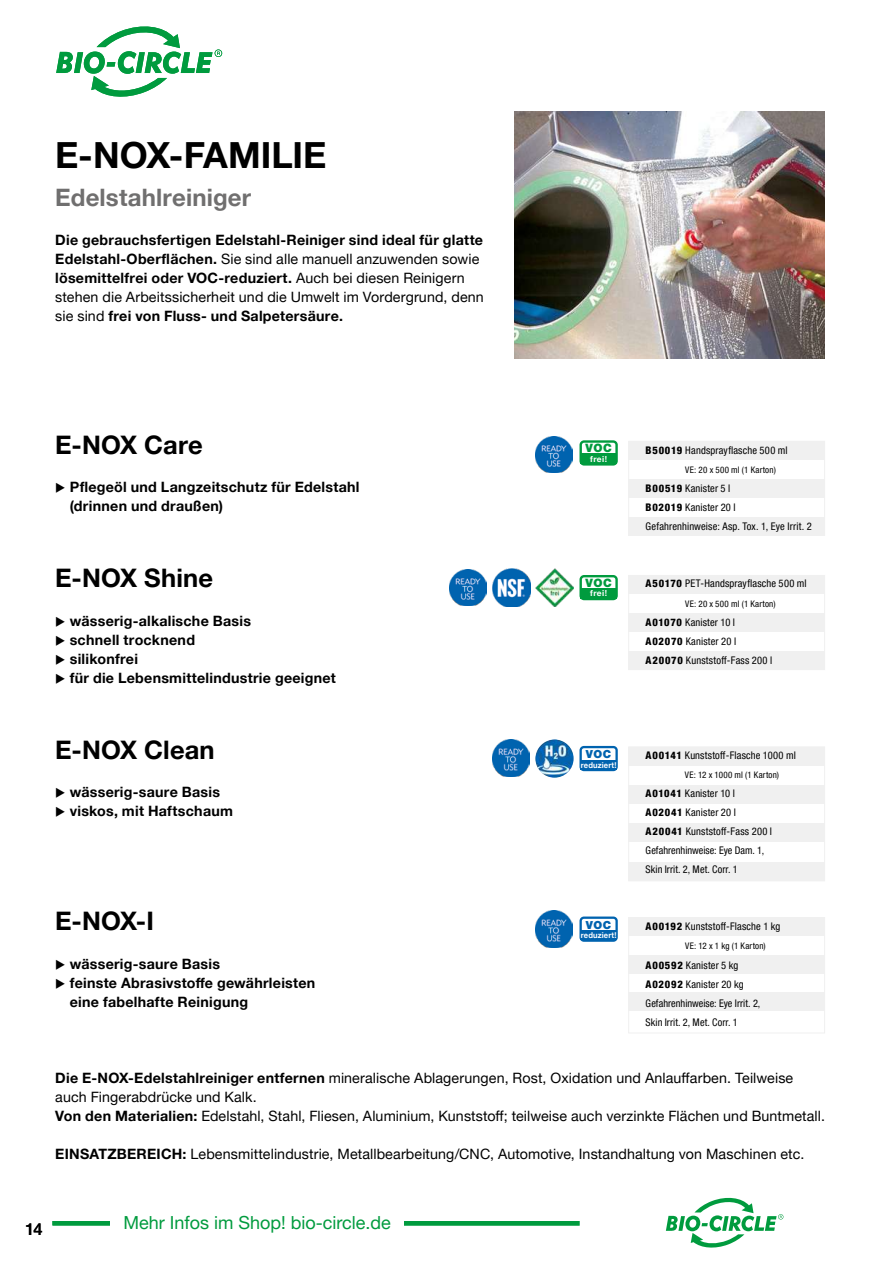
<style>
.page{position:relative;width:893px;height:1263px;background:#fff}
.page>*{position:absolute;margin:0;border:0;box-sizing:border-box;transform-origin:0 0}
.t1{font:700 36px "Helvetica Neue LTW1 G";color:#000}
.t2{font:700 25.5px "Helvetica Neue LTW1 G";letter-spacing:.005em;color:#000}
.t3{font:700 24px "Helvetica Neue LTW1 G";letter-spacing:.005em;color:#706f6f}
.t4{font:18px "Helvetica Neue LTW1 G";color:#009b3e}
.t5{font:500 16.5px "Helvetica Neue LTW1 G";color:#000}
.t6{font:700 14.25px/19px "Helvetica Neue LTW1 G";letter-spacing:.02em;color:#000}
.t7{font:14.25px/19px "Helvetica Neue LTW1 G";letter-spacing:.01em;color:#000}
.t8{font:900 11.55px "Helvetica Neue LTW1 G";letter-spacing:.045em;color:#009b3e}
.t9{font:900 11.1px "Helvetica Neue LTW1 G";letter-spacing:.045em;color:#0063af}
.t10{font:condensed 10.5px/19px "Helvetica Neue LTW1 G";letter-spacing:.015em;color:#000}
.t11{font:condensed 9px "Helvetica Neue LTW1 G";letter-spacing:.03em;color:#000}
.t12{font:700 8.4px "Helvetica Neue LTW1 G";letter-spacing:.05em;color:#fff}
.t13{font:700 8.1px "Helvetica Neue LTW1 G";letter-spacing:.02em;color:#fff;scale:.94 1}
.s1{font-weight:400}
.s2{font-weight:800}
.s3{font-weight:700}
</style>
<div class="page">
<svg style="left:56px;top:27px;width:166px;height:70px"></svg>
<hr style="left:52px;top:1221px;width:841px;height:4px;background:#009b3e">
<svg style="left:580px;top:1197px;width:313px;height:51px"></svg>
<div style="left:111px;top:1216px;width:293px;height:34px;background:#fff"></div>
<div style="left:628px;top:479px;width:197px;height:19px;background:#f0f0f0"></div>
<div style="left:628px;top:517px;width:197px;height:18px;background:#f0f0f0"></div>
<div style="left:628px;top:441px;width:197px;height:19px;background:#f0f0f0"></div>
<div style="left:628px;top:441px;width:197px;height:95px;border:1px solid #f0f0f0"></div>
<div style="left:628px;top:613px;width:197px;height:19px;background:#f0f0f0"></div>
<div style="left:628px;top:651px;width:197px;height:19px;background:#f0f0f0"></div>
<div style="left:628px;top:575px;width:197px;height:19px;background:#f0f0f0"></div>
<div style="left:628px;top:955px;width:197px;height:18px;background:#f0f0f0"></div>
<div style="left:628px;top:992px;width:197px;height:19px;background:#f0f0f0"></div>
<div style="left:628px;top:917px;width:197px;height:19px;background:#f0f0f0"></div>
<div style="left:628px;top:785px;width:197px;height:19px;background:#f0f0f0"></div>
<div style="left:628px;top:823px;width:197px;height:19px;background:#f0f0f0"></div>
<div style="left:628px;top:862px;width:197px;height:18px;background:#f0f0f0"></div>
<div style="left:628px;top:747px;width:197px;height:19px;background:#f0f0f0"></div>
<div style="left:628px;top:746px;width:197px;height:135px;border:1px solid #f0f0f0"></div>
<div style="left:579px;top:916px;width:39px;height:26px;border:2px solid #0063af;border-radius:3px"></div>
<div style="left:580px;top:930px;width:37px;height:10px;background:#0063af"></div>
<img style="left:535px;top:739px;width:39px;height:39px;border-radius:19px">
<div style="left:579px;top:746px;width:39px;height:25px;border:2px solid #0063af;border-radius:3px"></div>
<div style="left:580px;top:759px;width:37px;height:10px;background:#0063af"></div>
<img style="left:492px;top:568px;width:38px;height:39px">
<div style="left:579px;top:575px;width:39px;height:25px;border:2px solid #009b3e;border-radius:3px"></div>
<div style="left:580px;top:588px;width:37px;height:10px;background:#009b3e"></div>
<img style="left:535px;top:568px;width:39px;height:39px">
<img style="left:514px;top:112px;width:311px;height:247px">
<img style="left:535px;top:436px;width:37px;height:37px">
<img style="left:450px;top:569px;width:37px;height:37px">
<img style="left:492px;top:740px;width:37px;height:36px">
<img style="left:535px;top:910px;width:37px;height:37px">
<div style="left:579px;top:440px;width:39px;height:26px;border:2px solid #009b3e;border-radius:3px"></div>
<div style="left:580px;top:453px;width:37px;height:11px;background:#009b3e"></div>
<h1 class="t1" style="left:55px;top:133px;width:273px">E-NOX-FAMILIE</h1>
<h3 class="t3" style="left:55px;top:183px;width:197px">Edelstahlreiniger</h3>
<p class="t6" style="left:55px;top:230px;width:430px">Die gebrauchsfertigen Edelstahl-Reiniger sind ideal für glatte Edelstahl-Oberflächen. <span class="s1">Sie sind alle manuell anzuwenden sowie </span>lösemittelfrei oder VOC-reduziert. <span class="s1">Auch bei diesen Reinigern stehen die Arbeitssicherheit und die Umwelt im Vordergrund, denn sie sind</span> frei von Fluss- und Salpetersäure.</p>
<h2 class="t2" style="left:55px;top:429px;width:149px">E-NOX Care</h2>
<p class="t6" style="left:70px;top:477px;width:291px;text-indent:-15px">◆ Pflegeöl und Langzeitschutz für Edelstahl (drinnen und draußen)</p>
<h2 class="t2" style="left:55px;top:563px;width:159px">E-NOX Shine</h2>
<p class="t6" style="left:55px;top:611px;width:197px">◆ wässerig-alkalische Basis</p>
<p class="t6" style="left:55px;top:630px;width:141px">◆ schnell trocknend</p>
<p class="t6" style="left:55px;top:649px;width:84px">◆ silikonfrei</p>
<p class="t6" style="left:55px;top:668px;width:282px">◆ für die Lebensmittelindustrie geeignet</p>
<h2 class="t2" style="left:55px;top:734px;width:161px">E-NOX Clean</h2>
<p class="t6" style="left:55px;top:782px;width:166px">◆ wässerig-saure Basis</p>
<p class="t6" style="left:55px;top:801px;width:179px">◆ viskos, mit Haftschaum</p>
<h2 class="t2" style="left:55px;top:905px;width:100px">E-NOX-I</h2>
<p class="t6" style="left:55px;top:954px;width:166px">◆ wässerig-saure Basis</p>
<p class="t6" style="left:70px;top:973px;width:247px;text-indent:-15px">◆ feinste Abrasivstoffe gewährleisten eine fabelhafte Reinigung</p>
<p class="t8" style="left:585px;top:441px;width:28px">VOC</p>
<p class="t12" style="left:590px;top:454px;width:18px">frei!</p>
<p class="t8" style="left:585px;top:576px;width:28px">VOC</p>
<p class="t12" style="left:590px;top:588px;width:18px">frei!</p>
<p class="t10" style="left:646px;top:441px;width:144px"><span class="s2">B50019</span> Handsprayflasche 500 ml</p>
<p class="t11" style="left:685px;top:465px;width:92px">VE: 20 x 500 ml (1 Karton)</p>
<p class="t10" style="left:646px;top:479px;width:168px"><span class="s2">B00519</span> Kanister 5 l<br><span class="s2">B02019</span> Kanister 20 l<br>Gefahrenhinweise: Asp. Tox. 1, Eye Irrit. 2</p>
<p class="t10" style="left:646px;top:574px;width:163px"><span class="s2">A50170</span> PET-Handsprayflasche 500 ml</p>
<p class="t11" style="left:685px;top:598px;width:92px">VE: 20 x 500 ml (1 Karton)</p>
<p class="t10" style="left:646px;top:612px;width:128px"><span class="s2">A01070</span> Kanister 10 l<br><span class="s2">A02070</span> Kanister 20 l<br><span class="s2">A20070</span> Kunststoff-Fass 200 l</p>
<p class="t9" style="left:586px;top:747px;width:27px">VOC</p>
<p class="t13" style="left:581px;top:760px;width:39px">reduziert!</p>
<p class="t9" style="left:586px;top:918px;width:27px">VOC</p>
<p class="t13" style="left:581px;top:930px;width:39px">reduziert!</p>
<p class="t10" style="left:646px;top:746px;width:152px"><span class="s2">A00141</span> Kunststoff-Flasche 1000 ml</p>
<p class="t11" style="left:685px;top:769px;width:96px">VE: 12 x 1000 ml (1 Karton)</p>
<p class="t10" style="left:646px;top:784px;width:128px"><span class="s2">A01041</span> Kanister 10 l<br><span class="s2">A02041</span> Kanister 20 l<br><span class="s2">A20041</span> Kunststoff-Fass 200 l<br>Gefahrenhinweise: Eye Dam. 1,<br>Skin Irrit. 2, Met. Corr. 1</p>
<p class="t10" style="left:646px;top:917px;width:136px"><span class="s2">A00192</span> Kunststoff-Flasche 1 kg</p>
<p class="t11" style="left:685px;top:941px;width:82px">VE: 12 x 1 kg (1 Karton)</p>
<p class="t10" style="left:646px;top:955px;width:116px"><span class="s2">A00592</span> Kanister 5 kg<br><span class="s2">A02092</span> Kanister 20 kg<br>Gefahrenhinweise: Eye Irrit. 2,<br>Skin Irrit. 2, Met. Corr. 1</p>
<p class="t7" style="left:55px;top:1068px;width:771px"><span class="s3">Die E-NOX-Edelstahlreiniger entfernen</span> mineralische Ablagerungen, Rost, Oxidation und Anlauffarben. Teilweise auch Fingerabdrücke und Kalk.<br><span class="s3">Von den Materialien:</span> Edelstahl, Stahl, Fliesen, Aluminium, Kunststoff; teilweise auch verzinkte Flächen und Buntmetall.</p>
<p class="t7" style="left:55px;top:1144px;width:750px"><span class="s3">EINSATZBEREICH:</span> Lebensmittelindustrie, Metallbearbeitung/CNC, Automotive, Instandhaltung von Maschinen etc.</p>
<p class="t5" style="left:26px;top:1219px;width:18px">14</p>
<p class="t4" style="left:123px;top:1211px;width:269px">Mehr Infos im Shop! bio-circle.de</p>
</div>
